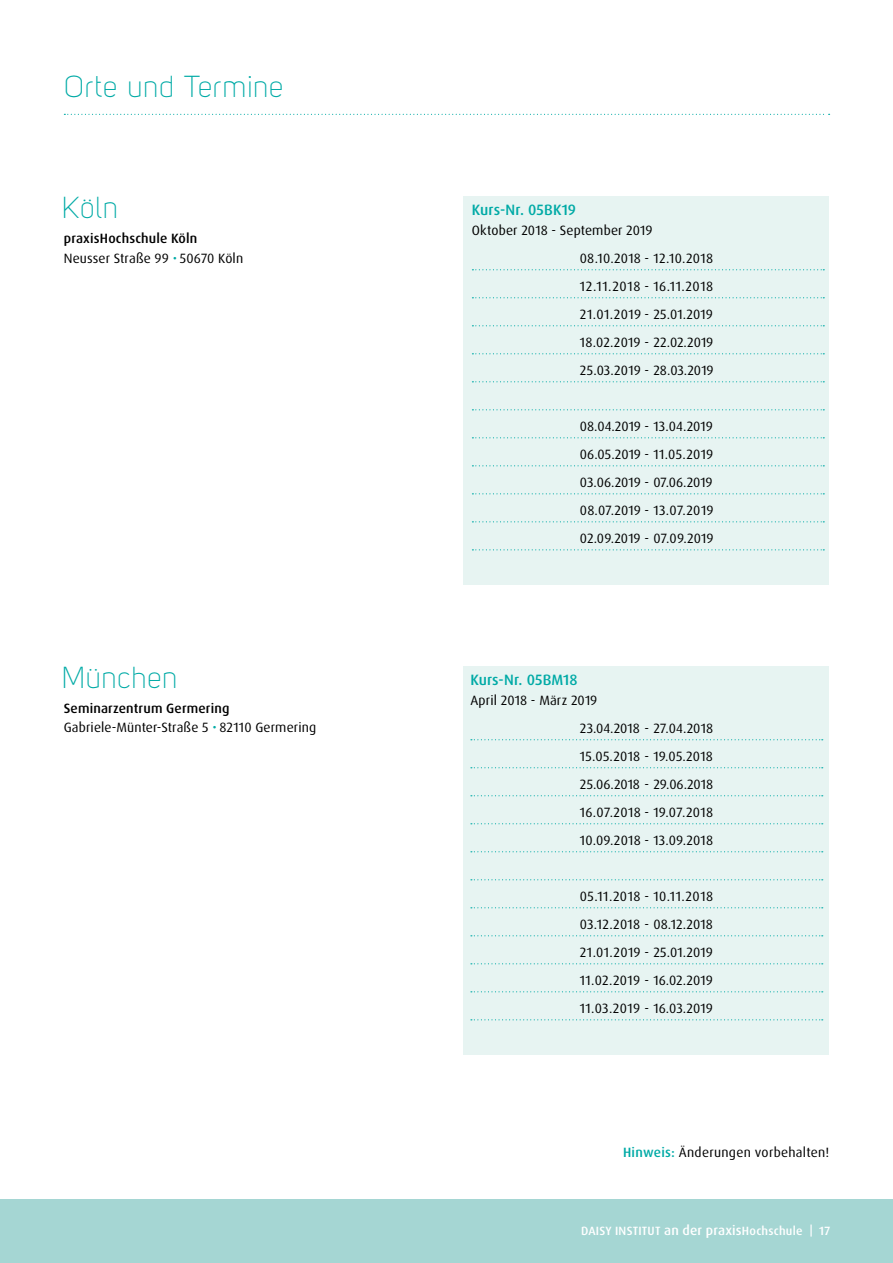
<style>
.page{position:relative;width:893px;height:1263px;background:#fff}
.page>*{position:absolute;margin:0;border:0;box-sizing:border-box;transform-origin:0 0}
.t1{font:30px "Uni Sans Light";letter-spacing:.005em;color:#00aaa6}
.t2{font:500 15px "Dax OT";letter-spacing:.005em;color:#00aaa6}
.t3{font:13.5px/28px "Dax OT";letter-spacing:.01em;color:#000}
.t4{font:500 12px "Dax OT";letter-spacing:.015em;color:#fff}
.s1{font-weight:500}
.s2{color:#00aaa6}
.s3{font-weight:500;color:#00aaa6}
.s4{font-size:13.5px}
</style>
<div class="page">
<div style="left:0;top:1199px;width:893px;height:64px;background:#a5d6d3"></div>
<svg style="left:64px;top:114px;width:766px;height:1px"></svg>
<div style="left:463px;top:197px;width:366px;height:388px;background:#e7f4f2"></div>
<svg style="left:472px;top:269px;width:352px;height:1px"></svg>
<svg style="left:472px;top:297px;width:352px;height:1px"></svg>
<svg style="left:472px;top:325px;width:352px;height:1px"></svg>
<svg style="left:472px;top:353px;width:352px;height:1px"></svg>
<svg style="left:472px;top:381px;width:352px;height:1px"></svg>
<svg style="left:472px;top:409px;width:352px;height:1px"></svg>
<svg style="left:472px;top:437px;width:352px;height:1px"></svg>
<svg style="left:472px;top:465px;width:352px;height:1px"></svg>
<svg style="left:472px;top:493px;width:352px;height:1px"></svg>
<svg style="left:472px;top:521px;width:352px;height:1px"></svg>
<svg style="left:472px;top:549px;width:352px;height:1px"></svg>
<div style="left:463px;top:666px;width:366px;height:389px;background:#e7f4f2"></div>
<svg style="left:471px;top:739px;width:352px;height:1px"></svg>
<svg style="left:471px;top:767px;width:352px;height:1px"></svg>
<svg style="left:471px;top:795px;width:352px;height:1px"></svg>
<svg style="left:471px;top:823px;width:352px;height:1px"></svg>
<svg style="left:471px;top:851px;width:352px;height:1px"></svg>
<svg style="left:471px;top:879px;width:352px;height:1px"></svg>
<svg style="left:471px;top:907px;width:352px;height:1px"></svg>
<svg style="left:471px;top:935px;width:352px;height:1px"></svg>
<svg style="left:471px;top:963px;width:352px;height:1px"></svg>
<svg style="left:471px;top:991px;width:352px;height:1px"></svg>
<svg style="left:471px;top:1019px;width:352px;height:1px"></svg>
<h1 class="t1" style="left:64px;top:70px;width:221px">Orte und Termine</h1>
<h1 class="t1" style="left:62px;top:190px;width:58px">Köln</h1>
<p class="t3" style="left:64px;top:229px;width:181px;line-height:19.5px"><span class="s1">praxisHochschule Köln<br></span>Neusser Straße 99 <span class="s2">•</span> 50670 Köln</p>
<h1 class="t1" style="left:62px;top:661px;width:118px">München</h1>
<p class="t3" style="left:64px;top:699px;width:254px;line-height:19.5px"><span class="s1">Seminarzentrum Germering<br></span>Gabriele-Münter-Straße 5 <span class="s2">•</span> 82110 Germering</p>
<p class="t2" style="left:472px;top:201px;width:106px">Kurs-Nr. 05BK19</p>
<p class="t3" style="left:580px;top:216px;width:135px;text-indent:-108px">Oktober 2018 - September 2019<br>08.10.2018 - 12.10.2018<br>12.11.2018 - 16.11.2018<br>21.01.2019 - 25.01.2019<br>18.02.2019 - 22.02.2019<br>25.03.2019 - 28.03.2019</p>
<p class="t3" style="left:580px;top:412px;width:135px;text-align:justify">08.04.2019 - 13.04.2019<br>06.05.2019 - 11.05.2019<br>03.06.2019 - 07.06.2019<br>08.07.2019 - 13.07.2019<br>02.09.2019 - 07.09.2019</p>
<p class="t2" style="left:470px;top:670px;width:109px">Kurs-Nr. 05BM18</p>
<p class="t3" style="left:580px;top:686px;width:135px;text-indent:-109px">April 2018 - März 2019<br>23.04.2018 - 27.04.2018<br>15.05.2018 - 19.05.2018<br>25.06.2018 - 29.06.2018<br>16.07.2018 - 19.07.2018<br>10.09.2018 - 13.09.2018</p>
<p class="t3" style="left:580px;top:882px;width:135px;text-align:justify">05.11.2018 - 10.11.2018<br>03.12.2018 - 08.12.2018<br>21.01.2019 - 25.01.2019<br>11.02.2019 - 16.02.2019<br>11.03.2019 - 16.03.2019</p>
<p class="t3" style="left:623px;top:1138px;width:208px"><span class="s3">Hinweis:</span> Änderungen vorbehalten!</p>
<p class="t4" style="left:581px;top:1223px;width:251px">DAISY INSTITUT <span class="s4">an der praxis</span>Hochschule | 17</p>
</div>
